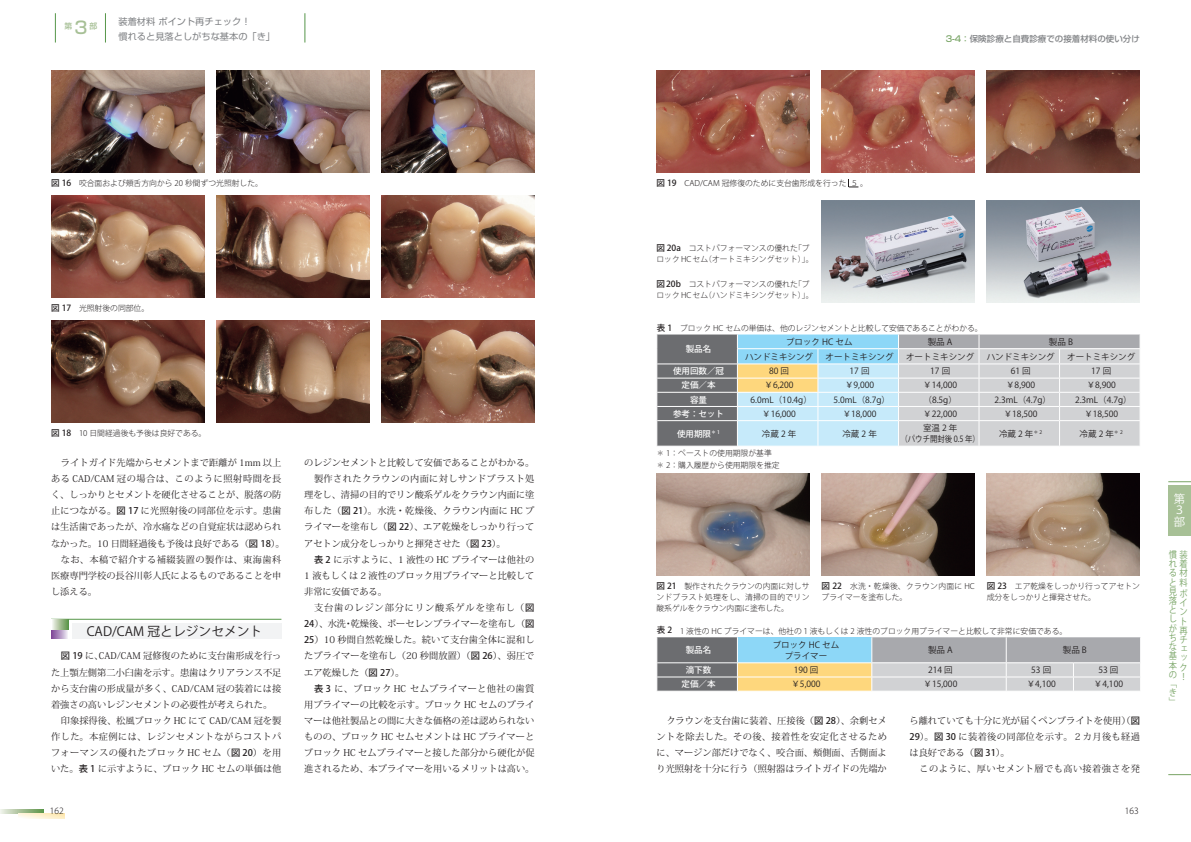
<style>
.page{position:relative;width:1191px;height:842px;background:#fff}
.page>*{position:absolute;margin:0;border:0;box-sizing:border-box;transform-origin:0 0}
.t1{font:12.8px "Koz Go Pro";color:#231f20}
.t2{font:11.3px/11.3px "Koz Go Pro";color:#fff}
.本文{font:9.2px/16.1px "Koz Min Pro";color:#231f20;text-align:justify}
.t3{font:9.2px/14.2px "Shin Go Pro";color:#808285}
.t4{font:9.2px/9.2px "Koz Go Pro";color:#78a465;text-align:justify;scale:.9 1}
.本文-2{font:9.2px "Koz Min Pro";letter-spacing:.045em;color:#231f20}
.表内文字{font:8.5px "Koz Go Pro";color:#231f20}
.表内文字_白M{font:500 8.5px "Koz Go Pro";color:#fff}
.t5{font:500 8.5px "Shin Go Pro";color:#808285}
.表内文字-2{font:8.5px "Koz Go Pro";color:#231f20;scale:.87 1}
.t6{font:300 8.5px "Koz Go Pro";color:#231f20}
.図説明{font:300 7.8px/10.6px "Koz Go Pro";color:#231f20}
.t7{font:500 7.8px "Shin Go Pro";color:#a7c096}
.s1{font-size:17px}
.s2{color:#78a465}
.s3{font-weight:500;font-size:8.5px}
.s4{font-family:"Koz Go Pro";font-weight:500}
</style>
<div class="page">
<svg style="left:0;top:809px;width:44px;height:5px"></svg>
<svg style="left:19px;top:814px;width:46px;height:4px"></svg>
<hr style="left:55px;top:13px;width:1px;height:30px;background:#569649">
<hr style="left:304px;top:13px;width:1px;height:30px;background:#569649">
<hr style="left:105px;top:13px;width:1px;height:30px;background:#569649">
<div style="left:1168px;top:485px;width:23px;height:51px;background:#a7c096"></div>
<svg style="left:1168px;top:481px;width:23px;height:1px"></svg>
<svg style="left:1168px;top:774px;width:23px;height:1px"></svg>
<img style="left:51px;top:71px;width:153px;height:102px">
<img style="left:656px;top:71px;width:153px;height:102px">
<img style="left:656px;top:474px;width:153px;height:102px">
<img style="left:51px;top:196px;width:153px;height:102px">
<img style="left:51px;top:320px;width:153px;height:102px">
<img style="left:216px;top:71px;width:153px;height:102px">
<img style="left:821px;top:71px;width:153px;height:102px">
<img style="left:821px;top:474px;width:153px;height:102px">
<img style="left:216px;top:196px;width:153px;height:102px">
<img style="left:821px;top:201px;width:153px;height:102px">
<img style="left:216px;top:320px;width:153px;height:102px">
<img style="left:381px;top:71px;width:153px;height:102px">
<img style="left:986px;top:71px;width:154px;height:102px">
<img style="left:986px;top:474px;width:154px;height:102px">
<img style="left:381px;top:196px;width:153px;height:102px">
<img style="left:986px;top:201px;width:154px;height:102px">
<img style="left:381px;top:320px;width:153px;height:102px">
<svg style="left:848px;top:179px;width:10px;height:9px"></svg>
<div style="left:72px;top:623px;width:209px;height:16px;background:#f2f3f4"></div>
<hr style="left:51px;top:619px;width:230px;height:1px;background:#569649">
<svg style="left:51px;top:629px;width:17px;height:10px"></svg>
<svg style="left:52px;top:620px;width:16px;height:9px"></svg>
<svg style="left:656px;top:334px;width:484px;height:112px;background:#bcc8cb"></svg>
<svg style="left:657px;top:637px;width:484px;height:54px;background:#b6bbb5"></svg>
<p class="t7" style="left:65px;top:19px;width:34px">第<span class="s1">３</span>部</p>
<p class="t3" style="left:118px;top:14px;width:158px">装着材料 ポイント再チェック！<br>慣れると見落としがちな基本の「き」</p>
<p class="t5" style="left:945px;top:32px;width:196px"><span class="s2">3-4：</span>保険診療と自費診療での接着材料の使い分け</p>
<p class="図説明" style="left:51px;top:178px;width:213px"><span class="s3">図 16</span>　咬合面および頰舌方向から 20 秒間ずつ光照射した。</p>
<p class="図説明" style="left:656px;top:178px;width:213px"><span class="s3">図 19</span>　CAD/CAM 冠修復のために支台歯形成を行った ５ 。</p>
<p class="図説明" style="left:656px;top:243px;width:158px"><span class="s3">図 20a</span>　コストパフォーマンスの優れた「ブロック HC セム（オートミキシングセット）」。</p>
<p class="図説明" style="left:656px;top:279px;width:158px"><span class="s3">図 20b</span>　コストパフォーマンスの優れた「ブロック HC セム（ハンドミキシングセット）」。</p>
<p class="図説明" style="left:51px;top:303px;width:100px"><span class="s3">図 17</span>　光照射後の同部位。</p>
<p class="図説明" style="left:657px;top:323px;width:327px"><span class="s3">表 1</span>　ブロック HC セムの単価は、他のレジンセメントと比較して安価であることがわかる。</p>
<p class="表内文字_白M" style="left:686px;top:344px;width:27px">製品名</p>
<p class="表内文字" style="left:786px;top:336px;width:68px">ブロック HC セム</p>
<p class="表内文字" style="left:927px;top:336px;width:26px">製品 A</p>
<p class="表内文字" style="left:1049px;top:336px;width:26px">製品 B</p>
<p class="表内文字" style="left:745px;top:351px;width:70px">ハンドミキシング</p>
<p class="表内文字" style="left:825px;top:351px;width:70px">オートミキシング</p>
<p class="表内文字" style="left:906px;top:351px;width:70px">オートミキシング</p>
<p class="表内文字" style="left:986px;top:351px;width:70px">ハンドミキシング</p>
<p class="表内文字" style="left:1067px;top:351px;width:70px">オートミキシング</p>
<p class="図説明" style="left:51px;top:427px;width:157px"><span class="s3">図 18</span>　10 日間経過後も予後は良好である。</p>
<p class="表内文字_白M" style="left:673px;top:366px;width:53px">使用回数／冠</p>
<p class="表内文字" style="left:769px;top:366px;width:22px">80 回</p>
<p class="表内文字" style="left:849px;top:366px;width:22px">17 回</p>
<p class="表内文字" style="left:930px;top:366px;width:22px">17 回</p>
<p class="表内文字" style="left:1010px;top:366px;width:22px">61 回</p>
<p class="表内文字" style="left:1091px;top:366px;width:22px">17 回</p>
<p class="表内文字_白M" style="left:681px;top:380px;width:36px">定価／本</p>
<p class="表内文字" style="left:764px;top:380px;width:31px">￥6,200</p>
<p class="表内文字" style="left:845px;top:380px;width:31px">￥9,000</p>
<p class="表内文字" style="left:923px;top:380px;width:35px">￥14,000</p>
<p class="表内文字" style="left:1006px;top:380px;width:31px">￥8,900</p>
<p class="表内文字" style="left:1086px;top:380px;width:31px">￥8,900</p>
<p class="表内文字_白M" style="left:690px;top:394px;width:19px">容量</p>
<p class="表内文字" style="left:750px;top:394px;width:63px">6.0mL（10.4g）</p>
<p class="表内文字" style="left:833px;top:394px;width:58px">5.0mL（8.7g）</p>
<p class="表内文字" style="left:923px;top:394px;width:35px">（8.5g）</p>
<p class="表内文字" style="left:994px;top:394px;width:58px">2.3mL（4.7g）</p>
<p class="表内文字" style="left:1075px;top:394px;width:58px">2.3mL（4.7g）</p>
<p class="表内文字_白M" style="left:673px;top:408px;width:53px">参考：セット</p>
<p class="表内文字" style="left:762px;top:408px;width:35px">￥16,000</p>
<p class="表内文字" style="left:842px;top:408px;width:35px">￥18,000</p>
<p class="表内文字" style="left:923px;top:408px;width:35px">￥22,000</p>
<p class="表内文字" style="left:1003px;top:408px;width:35px">￥18,500</p>
<p class="表内文字" style="left:1084px;top:408px;width:35px">￥18,500</p>
<p class="表内文字_白M" style="left:677px;top:428px;width:44px">使用期限<sup>＊</sup> <sup>1</sup></p>
<p class="表内文字" style="left:762px;top:428px;width:36px">冷蔵2年</p>
<p class="表内文字" style="left:842px;top:428px;width:36px">冷蔵2年</p>
<p class="表内文字" style="left:923px;top:422px;width:36px">室温 2 年</p>
<p class="表内文字-2" style="left:900px;top:434px;width:93px">（パウチ開封後 0.5 年）</p>
<p class="表内文字" style="left:999px;top:428px;width:45px">冷蔵 2 年<sup>＊</sup> <sup>2</sup></p>
<p class="表内文字" style="left:1079px;top:428px;width:45px">冷蔵 2 年<sup>＊</sup> <sup>2</sup></p>
<p class="本文" style="left:51px;top:454px;width:235px;text-align:left;text-indent:10px">ライトガイド先端からセメントまで距離が 1mm 以上ある CAD/CAM 冠の場合は、このように照射時間を長く、しっかりとセメントを硬化させることが、脱落の防止につながる。<span class="s4">図 17</span> に光照射後の同部位を示す。患歯は生活歯であったが、冷水痛などの自覚症状は認められなかった。10 日間経過後も予後は良好である（<span class="s4">図 18</span>）。</p>
<p class="本文" style="left:51px;top:551px;width:232px;text-indent:10px">なお、本稿で紹介する補綴装置の製作は、東海歯科医療専門学校の長谷川彰人氏によるものであることを申し添える。</p>
<p class="t1" style="left:87px;top:623px;width:177px">CAD/CAM 冠とレジンセメント</p>
<p class="本文" style="left:51px;top:648px;width:232px;text-indent:10px"><span class="s4">図 19</span> に、CAD/CAM 冠修復のために支台歯形成を行った上顎左側第二小臼歯を示す。患歯はクリアランス不足から支台歯の形成量が多く、CAD/CAM 冠の装着には接着強さの高いレジンセメントの必要性が考えられた。</p>
<p class="本文" style="left:51px;top:712px;width:232px;text-indent:10px">印象採得後、松風ブロック HC にて CAD/CAM 冠を製作した。本症例には、レジンセメントながらコストパフォーマンスの優れたブロック HC セム（<span class="s4">図 20</span>）を用いた。<span class="s4">表 1</span> に示すように、ブロック HC セムの単価は他</p>
<p class="本文" style="left:304px;top:454px;width:232px">のレジンセメントと比較して安価であることがわかる。</p>
<p class="本文" style="left:304px;top:470px;width:232px;text-indent:10px">製作されたクラウンの内面に対しサンドブラスト処理をし、清掃の目的でリン酸系ゲルをクラウン内面に塗布した（<span class="s4">図 21</span>）。水洗・乾燥後、クラウン内面に HC プライマーを塗布し（<span class="s4">図 22</span>）、エア乾燥をしっかり行ってアセトン成分をしっかりと揮発させた（<span class="s4">図 23</span>）。</p>
<p class="本文" style="left:304px;top:551px;width:232px;text-indent:10px"><span class="s4">表 2</span> に示すように、1 液性の HC プライマーは他社の1 液もしくは 2 液性のブロック用プライマーと比較して非常に安価である。</p>
<p class="本文" style="left:304px;top:599px;width:232px;text-indent:10px">支台歯のレジン部分にリン酸系ゲルを塗布し（<span class="s4">図24</span>）、水洗・乾燥後、ポーセレンプライマーを塗布し（<span class="s4">図25</span>）10 秒間自然乾燥した。続いて支台歯全体に混和したプライマーを塗布し（20 秒間放置）（<span class="s4">図 26</span>）、弱圧でエア乾燥した（<span class="s4">図 27</span>）。</p>
<p class="本文" style="left:304px;top:680px;width:232px;text-indent:10px"><span class="s4">表 3</span> に、ブロック HC セムプライマーと他社の歯質用プライマーの比較を示す。ブロック HC セムのプライマーは他社製品との間に大きな価格の差は認められないものの、ブロック HC セムセメントは HC プライマーとブロック HC セムプライマーと接した部分から硬化が促進されるため、本プライマーを用いるメリットは高い。</p>
<p class="図説明" style="left:656px;top:448px;width:117px">＊ 1：ペーストの使用期限が基準</p>
<p class="図説明" style="left:656px;top:459px;width:125px">＊ 2：購入履歴から使用期限を推定</p>
<p class="図説明" style="left:656px;top:581px;width:155px;line-height:11px;text-align:justify"><span class="s3">図 21</span>　製作されたクラウンの内面に対しサンドブラスト処理をし、清掃の目的でリン酸系ゲルをクラウン内面に塗布した。</p>
<p class="図説明" style="left:821px;top:581px;width:155px"><span class="s3">図 22</span>　水洗・乾燥後、クラウン内面に HCプライマーを塗布した。</p>
<p class="図説明" style="left:986px;top:581px;width:155px"><span class="s3">図 23</span>　エア乾燥をしっかり行ってアセトン成分をしっかりと揮発させた。</p>
<p class="図説明" style="left:657px;top:625px;width:412px"><span class="s3">表 2</span>　1 液性の HC プライマーは、他社の１液もしくは 2 液性のブロック用プライマーと比較して非常に安価である。</p>
<p class="表内文字_白M" style="left:686px;top:645px;width:27px">製品名</p>
<p class="表内文字" style="left:772px;top:639px;width:68px">ブロック HC セム</p>
<p class="表内文字" style="left:784px;top:650px;width:44px">プライマー</p>
<p class="表内文字" style="left:928px;top:645px;width:26px">製品 A</p>
<p class="表内文字" style="left:1062px;top:645px;width:26px">製品 B</p>
<p class="表内文字_白M" style="left:686px;top:664px;width:27px">滴下数</p>
<p class="表内文字" style="left:793px;top:664px;width:26px">190 回</p>
<p class="表内文字" style="left:928px;top:664px;width:26px">214 回</p>
<p class="表内文字" style="left:1031px;top:664px;width:22px">53 回</p>
<p class="表内文字" style="left:1098px;top:664px;width:22px">53 回</p>
<p class="表内文字_白M" style="left:681px;top:679px;width:36px">定価／本</p>
<p class="表内文字" style="left:791px;top:679px;width:31px">￥5,000</p>
<p class="表内文字" style="left:923px;top:679px;width:35px">￥15,000</p>
<p class="表内文字" style="left:1026px;top:679px;width:31px">￥4,100</p>
<p class="表内文字" style="left:1094px;top:679px;width:31px">￥4,100</p>
<p class="本文" style="left:656px;top:712px;width:232px;text-indent:10px">クラウンを支台歯に装着、圧接後（<span class="s4">図 28</span>）、余剰セメントを除去した。その後、接着性を安定化させるために、マージン部だけでなく、咬合面、頰側面、舌側面より光照射を十分に行う（照射器はライトガイドの先端か</p>
<p class="本文" style="left:909px;top:712px;width:232px">ら離れていても十分に光が届くペンブライトを使用）（<span class="s4">図29</span>）。<span class="s4">図 30</span> に装着後の同部位を示す。２カ月後も経過は良好である（<span class="s4">図 31</span>）。</p>
<p class="本文-2" style="left:919px;top:762px;width:222px">このように、厚いセメント層でも高い接着強さを発</p>
<p class="t6" style="left:50px;top:805px;width:15px">162</p>
<p class="t6" style="left:1125px;top:805px;width:15px">163</p>
<p class="t2" style="left:1174px;top:494px;width:12px">第<br>３部</p>
<p class="t4" style="left:1168px;top:550px;width:22px">慣装れ着る材と料</p>
<p class="t4" style="left:1179px;top:589px;width:10px;text-align:left">ポイント再チェック！</p>
<p class="t4" style="left:1168px;top:587px;width:11px">見落としがちな基本の「き」</p>
</div>
